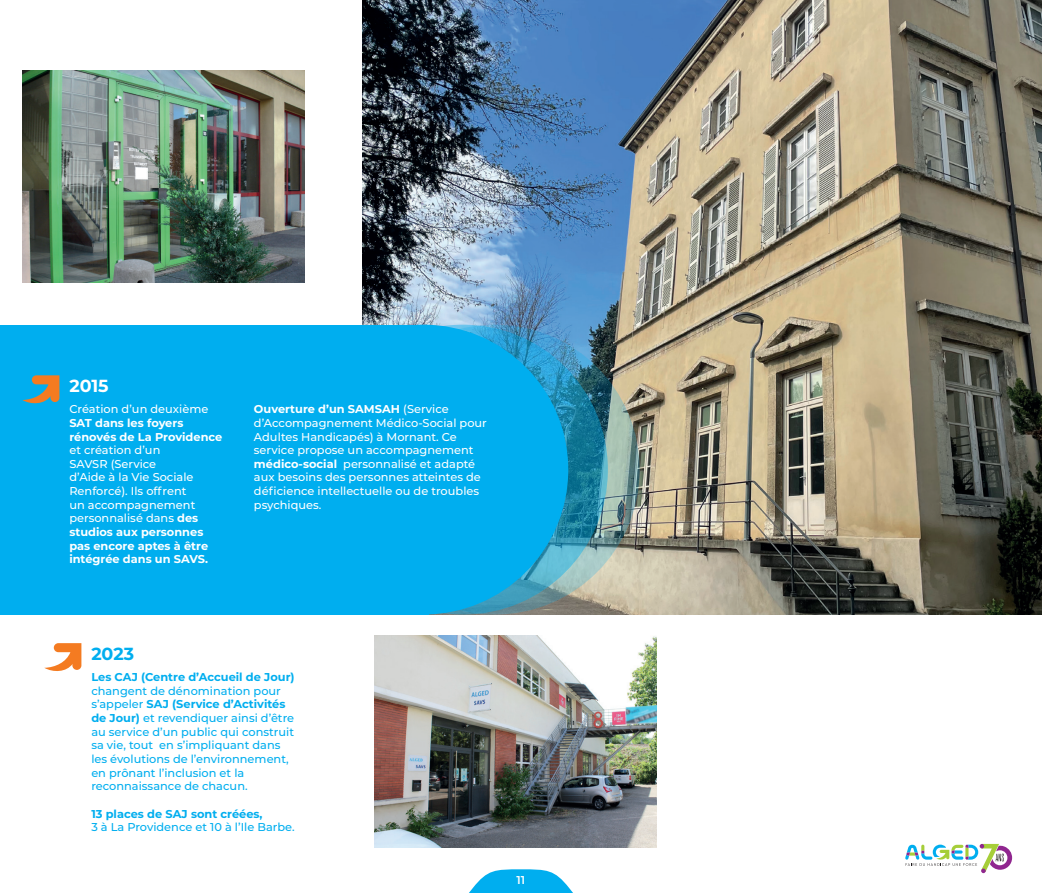
<style>
.page{position:relative;width:1042px;height:893px;background:#fff}
.page>*{position:absolute;margin:0;border:0;box-sizing:border-box;transform-origin:0 0}
.t1{font:700 17.5px "Montserrat";color:#fff}
.t2{font:700 17.5px "Montserrat";color:#00aeef}
.t3{font:500 11.38px/13.7px "Montserrat";color:#fff}
.t4{font:500 11.38px/13.7px "Montserrat";color:#00aeef}
.t5{font:700 11.38px "Montserrat";color:#00aeef}
.t6{font:700 11.38px/13.7px "Montserrat";color:#fff}
.t7{font:600 11.38px "Montserrat";color:#fff}
.s1{font-weight:700}
</style>
<div class="page">
<img style="left:362px;top:0;width:680px;height:615px">
<svg style="left:350px;top:325px;width:289px;height:290px;background:#1ea3d3"></svg>
<div style="left:0;top:325px;width:429px;height:290px;background:#00aeef"></div>
<svg style="left:44px;top:643px;width:37px;height:28px"></svg>
<svg style="left:22px;top:375px;width:37px;height:29px"></svg>
<img style="left:22px;top:70px;width:282px;height:212px">
<img style="left:375px;top:636px;width:281px;height:212px">
<svg style="left:905px;top:844px;width:107px;height:29px"></svg>
<svg style="left:469px;top:869px;width:104px;height:24px"></svg>
<h1 class="t1" style="left:69px;top:373px;width:41px">2015</h1>
<p class="t3" style="left:69px;top:402px;width:140px">Création d’un deuxième</p>
<p class="t6" style="left:69px;top:415px;width:155px">SAT dans les foyers rénovés de La Providence</p>
<p class="t3" style="left:69px;top:443px;width:140px">et création d’un<br>SAVSR (Service<br>d’Aide à la Vie Sociale<br>Renforcé). Ils offrent<br>un accompagnement personnalisé dans <span class="s1">des studios aux personnes pas encore aptes à être intégrée dans un SAVS.</span></p>
<p class="t3" style="left:254px;top:402px;width:234px"><span class="s1">Ouverture d’un SAMSAH</span> (Service d’Accompagnement Médico-Social pour Adultes Handicapés) à Mornant. Ce service propose un accompagnement <span class="s1">médico-social</span> personnalisé et adapté aux besoins des personnes atteintes de déficience intellectuelle ou de troubles psychiques.</p>
<h1 class="t2" style="left:91px;top:641px;width:44px">2023</h1>
<p class="t5" style="left:91px;top:669px;width:205px">Les CAJ (Centre d’Accueil de Jour)</p>
<p class="t4" style="left:91px;top:683px;width:204px">changent de dénomination pour s’appeler <span class="s1">SAJ (Service d’Activités de Jour)</span> et revendiquer ainsi d’être au service d’un public qui construit sa vie, tout en s’impliquant dans les évolutions de l’environnement, en prônant l’inclusion et la reconnaissance de chacun.</p>
<p class="t5" style="left:91px;top:805px;width:173px">13 places de SAJ sont créées,</p>
<p class="t4" style="left:91px;top:820px;width:205px">3 à La Providence et 10 à l’Ile Barbe.</p>
<p class="t7" style="left:517px;top:872px;width:10px">11</p>
</div>
